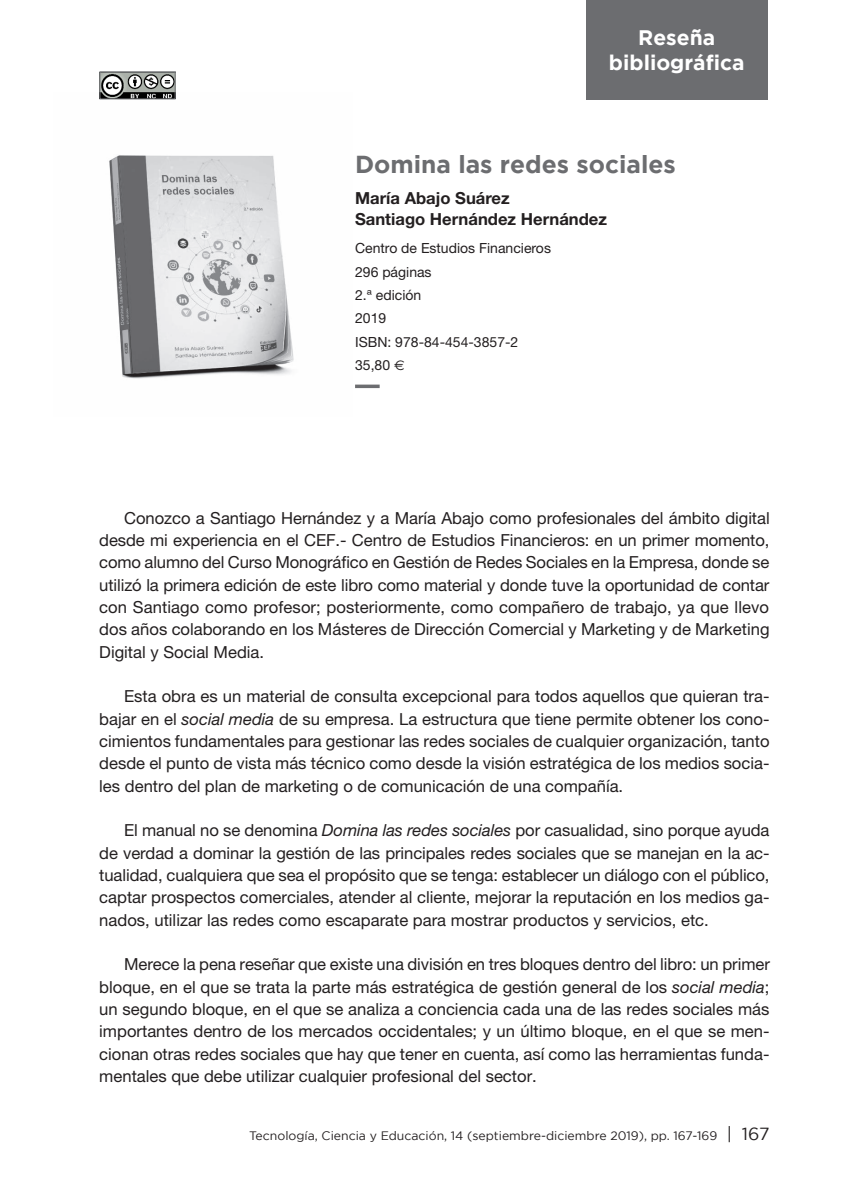
<style>
.page{position:relative;width:844px;height:1191px;background:#fff}
.page>*{position:absolute;margin:0;border:0;box-sizing:border-box;transform-origin:0 0}
.Título_NUEVO_FORMATO{font:700 24.5px "Gotham";color:#6c6d70}
.Título_NUEVO_FORMATO-2{font:700 21px/24.5px "Gotham";color:#fff;text-align:center}
.texto_normal{font:16.62px/22.4px "Helvetica Neue LT Std";color:#231f20;text-align:justify}
.Autor{font:700 16.62px/21px "Helvetica Neue LT Std";color:#231f20}
.Trabajo_seleccionado{font:14px "Helvetica Neue LT Std";color:#231f20}
.t1{font:12.25px "Gotham";color:#231f20}
.s1{font-style:italic}
.s2{font-size:17.5px}
</style>
<div class="page">
<div style="left:585px;top:0;width:182px;height:99px;background:#6c6d70"></div>
<svg style="left:355px;top:384px;width:24px;height:4px"></svg>
<img style="left:99px;top:93px;width:195px;height:286px">
<img style="left:101px;top:74px;width:72px;height:23px">
<div style="left:99px;top:72px;width:76px;height:27px;border:1px solid #76787b"></div>
<p class="Título_NUEVO_FORMATO-2" style="left:608px;top:25px;width:137px">Reseña bibliográfica</p>
<p class="Título_NUEVO_FORMATO" style="left:355px;top:150px;width:322px">Domina las redes sociales</p>
<p class="Autor" style="left:355px;top:187px;width:253px">María Abajo Suárez<br>Santiago Hernández Hernández</p>
<p class="Trabajo_seleccionado" style="left:355px;top:240px;width:197px">Centro de Estudios Financieros</p>
<p class="Trabajo_seleccionado" style="left:355px;top:263px;width:78px">296 páginas</p>
<p class="Trabajo_seleccionado" style="left:355px;top:286px;width:68px">2.ª edición</p>
<p class="Trabajo_seleccionado" style="left:355px;top:310px;width:33px">2019</p>
<p class="Trabajo_seleccionado" style="left:355px;top:333px;width:165px">ISBN: 978-84-454-3857-2</p>
<p class="Trabajo_seleccionado" style="left:355px;top:356px;width:37px">35,80</p>
<p class="texto_normal" style="left:99px;top:506px;width:671px;text-indent:25px">Conozco a Santiago Hernández y a María Abajo como profesionales del ámbito digital desde mi experiencia en el CEF.- Centro de Estudios Financieros: en un primer momento, como alumno del Curso Monográfico en Gestión de Redes Sociales en la Empresa, donde se utilizó la primera edición de este libro como material y donde tuve la oportunidad de contar con Santiago como profesor; posteriormente, como compañero de trabajo, ya que llevo dos años colaborando en los Másteres de Dirección Comercial y Marketing y de Marketing Digital y Social Media.</p>
<p class="texto_normal" style="left:99px;top:685px;width:671px;text-indent:25px">Esta obra es un material de consulta excepcional para todos aquellos que quieran tra&shy;bajar en el <span class="s1">social media</span> de su empresa. La estructura que tiene permite obtener los cono&shy;cimientos fundamentales para gestionar las redes sociales de cualquier organización, tanto desde el punto de vista más técnico como desde la visión estratégica de los medios socia&shy;les dentro del plan de marketing o de comunicación de una compañía.</p>
<p class="texto_normal" style="left:99px;top:819px;width:671px;text-indent:25px">El manual no se denomina <span class="s1">Domina las redes sociales</span> por casualidad, sino porque ayuda de verdad a dominar la gestión de las principales redes sociales que se manejan en la ac&shy;tualidad, cualquiera que sea el propósito que se tenga: establecer un diálogo con el público, captar prospectos comerciales, atender al cliente, mejorar la reputación en los medios ga&shy;nados, utilizar las redes como escaparate para mostrar productos y servicios, etc.</p>
<p class="texto_normal" style="left:99px;top:953px;width:672px;text-indent:25px">Merece la pena reseñar que existe una división en tres bloques dentro del libro: un primer bloque, en el que se trata la parte más estratégica de gestión general de los <span class="s1">social media</span>; un segundo bloque, en el que se analiza a conciencia cada una de las redes sociales más importantes dentro de los mercados occidentales; y un último bloque, en el que se men&shy;cionan otras redes sociales que hay que tener en cuenta, así como las herramientas funda&shy;mentales que debe utilizar cualquier profesional del sector.</p>
<p class="t1" style="left:249px;top:1128px;width:521px">Tecnología, Ciencia y Educación, 14 (septiembre-diciembre 2019), pp. 167-169 <span class="s2">| 167</span></p>
</div>
